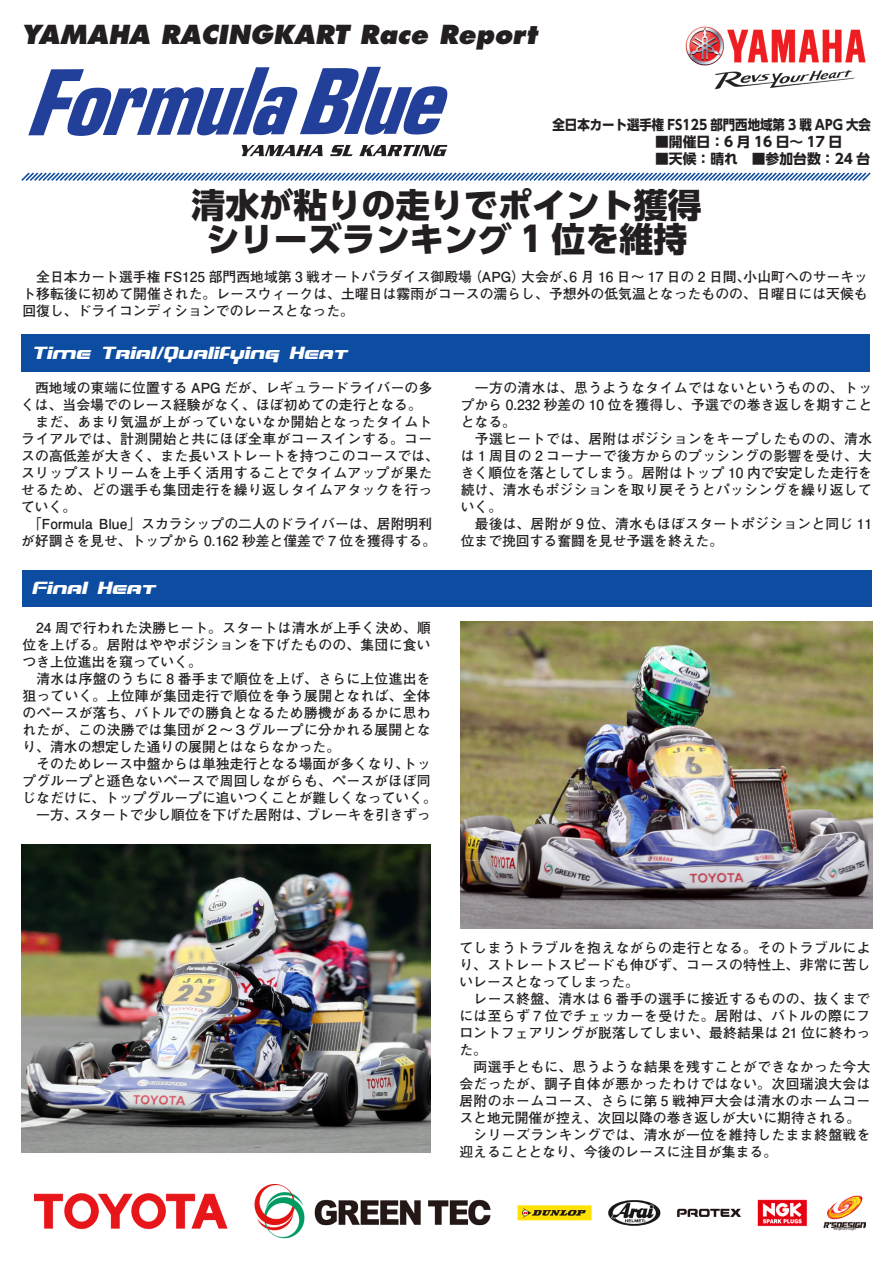
<style>
.page{position:relative;width:893px;height:1263px;background:#fff}
.page>*{position:absolute;margin:0;border:0;box-sizing:border-box;transform-origin:0 0}
.t1{font:800 34.05px "UD Shin Go Pro";color:#231f20}
.t2{font:italic 800 25.5px "Futura";color:#231f20}
.t3{font:italic 21.3px "Blaster Infinite";color:#fff}
.t4{font:700 13.8px/17px "Futo Go B101 Pro";letter-spacing:.005em;color:#231f20;text-align:justify}
.t5{font:700 13.8px/17px "Futo Go B101 Pro";letter-spacing:.03em;color:#231f20}
.t6{font:700 13.8px "UD Shin Go Pro";color:#231f20}
.t7{font:700 13.8px "UD Shin Go Pro";color:#231f20;scale:.9 1}
</style>
<div class="page">
<svg style="left:241px;top:145px;width:82px;height:11px"></svg>
<svg style="left:330px;top:145px;width:23px;height:11px"></svg>
<svg style="left:359px;top:145px;width:88px;height:11px"></svg>
<svg style="left:28px;top:67px;width:420px;height:69px"></svg>
<img style="left:685px;top:26px;width:181px;height:64px">
<svg style="left:21px;top:172px;width:850px;height:9px"></svg>
<img style="left:21px;top:844px;width:410px;height:308px">
<img style="left:461px;top:621px;width:411px;height:308px">
<div style="left:22px;top:334px;width:848px;height:38px;background:#0d4da1"></div>
<div style="left:22px;top:570px;width:850px;height:37px;background:#0d4da1"></div>
<img style="left:35px;top:1184px;width:830px;height:54px">
<p class="t2" style="left:21px;top:18px;width:517px">YAMAHA RACINGKART Race Report</p>
<p class="t7" style="left:552px;top:114px;width:355px">全日本カート選手権 FS125 部門西地域第 3 戦 APG 大会</p>
<p class="t6" style="left:655px;top:131px;width:189px">■開催日：6 月 16 日〜 17 日</p>
<p class="t6" style="left:655px;top:148px;width:217px">■天候：晴れ　■参加台数：24 台</p>
<p class="t1" style="left:192px;top:177px;width:512px">清水が粘りの走りでポイント獲得</p>
<p class="t1" style="left:206px;top:211px;width:483px">シリーズランキング 1 位を維持</p>
<p class="t4" style="left:22px;top:266px;width:847px;text-align:left">　全日本カート選手権 FS125 部門西地域第 3 戦オートパラダイス御殿場<br>ト移転後に初めて開催された。レースウィークは、土曜日は霧雨がコースの濡らし、予想外の低気温となったものの、日曜日には天候も回復し、ドライコンディションでのレースとなった。</p>
<p class="t3" style="left:289px;top:343px;width:60px">Heat</p>
<p class="t4" style="left:468px;top:266px;width:59px">（APG）</p>
<p class="t4" style="left:521px;top:266px;width:231px">大会が 6、月 16 日〜 17 日の 2 日間、</p>
<p class="t4" style="left:744px;top:266px;width:126px">小山町へのサーキッ</p>
<p class="t3" style="left:31px;top:343px;width:60px">Time</p>
<p class="t4" style="left:21px;top:378px;width:413px">　西地域の東端に位置する APG だが、レギュラードライバーの多くは、当会場でのレース経験がなく、ほぼ初めての走行となる。</p>
<p class="t5" style="left:21px;top:412px;width:419px">　まだ、あまり気温が上がっていないなか開始となったタイムトライアルでは、計測開始と共にほぼ全車がコースインする。コースの高低差が大きく、また長いストレートを持つこのコースでは、スリップストリームを上手く活用することでタイムアップが果たせるため、どの選手も集団走行を繰り返しタイムアタックを行っていく。</p>
<p class="t4" style="left:21px;top:514px;width:417px">　「Formula Blue」スカラシップの二人のドライバーは、居附明利が好調さを見せ、トップから 0.162 秒差と僅差で 7 位を獲得する。</p>
<p class="t3" style="left:100px;top:343px;width:180px">Trial/Qualifying</p>
<p class="t4" style="left:461px;top:378px;width:413px">　一方の清水は、思うようなタイムではないというものの、トップから 0.232 秒差の 10 位を獲得し、予選での巻き返しを期すこととなる。</p>
<p class="t4" style="left:461px;top:429px;width:413px">　予選ヒートでは、居附はポジションをキープしたものの、清水は 1 周目の 2 コーナーで後方からのプッシングの影響を受け、大きく順位を落としてしまう。居附はトップ 10 内で安定した走行を続け、清水もポジションを取り戻そうとパッシングを繰り返していく。</p>
<p class="t4" style="left:461px;top:514px;width:413px">　最後は、居附が 9 位、清水もほぼスタートポジションと同じ 11位まで挽回する奮闘を見せ予選を終えた。</p>
<p class="t3" style="left:31px;top:578px;width:57px">Final</p>
<p class="t4" style="left:22px;top:618px;width:410px">　24 周で行われた決勝ヒート。スタートは清水が上手く決め、順位を上げる。居附はややポジションを下げたものの、集団に食いつき上位進出を窺っていく。</p>
<p class="t4" style="left:22px;top:669px;width:410px">　清水は序盤のうちに 8 番手まで順位を上げ、さらに上位進出を狙っていく。上位陣が集団走行で順位を争う展開となれば、全体のペースが落ち、バトルでの勝負となるため勝機があるかに思われたが、この決勝では集団が２〜３グループに分かれる展開となり、清水の想定した通りの展開とはならなかった。</p>
<p class="t4" style="left:403px;top:754px;width:29px">トッ</p>
<p class="t3" style="left:97px;top:578px;width:60px">Heat</p>
<p class="t4" style="left:22px;top:754px;width:416px;text-align:left">　そのためレース中盤からは単独走行となる場面が多くなり、<br>プグループと遜色ないペースで周回しながらも、ペースがほぼ同じなだけに、トップグループに追いつくことが難しくなっていく。</p>
<p class="t4" style="left:306px;top:805px;width:126px">ブレーキを引きずっ</p>
<p class="t4" style="left:75px;top:805px;width:236px">スタートで少し順位を下げた居附は、</p>
<p class="t4" style="left:22px;top:805px;width:57px">　一方、</p>
<p class="t4" style="left:459px;top:937px;width:413px">てしまうトラブルを抱えながらの走行となる。そのトラブルにより、ストレートスピードも伸びず、コースの特性上、非常に苦しいレースとなってしまった。</p>
<p class="t4" style="left:459px;top:988px;width:413px">　レース終盤、清水は 6 番手の選手に接近するものの、抜くまでには至らず7 位でチェッカーを受けた。居附は、バトルの際にフロントフェアリングが脱落してしまい、最終結果は 21 位に終わった。</p>
<p class="t4" style="left:459px;top:1056px;width:413px">　両選手ともに、思うような結果を残すことができなかった今大会だったが、調子自体が悪かったわけではない。次回瑞浪大会は居附のホームコース、さらに第 5 戦神戸大会は清水のホームコースと地元開催が控え、次回以降の巻き返しが大いに期待される。</p>
<p class="t5" style="left:459px;top:1124px;width:413px">　シリーズランキングでは、清水が一位を維持したまま終盤戦を迎えることとなり、今後のレースに注目が集まる。</p>
</div>
